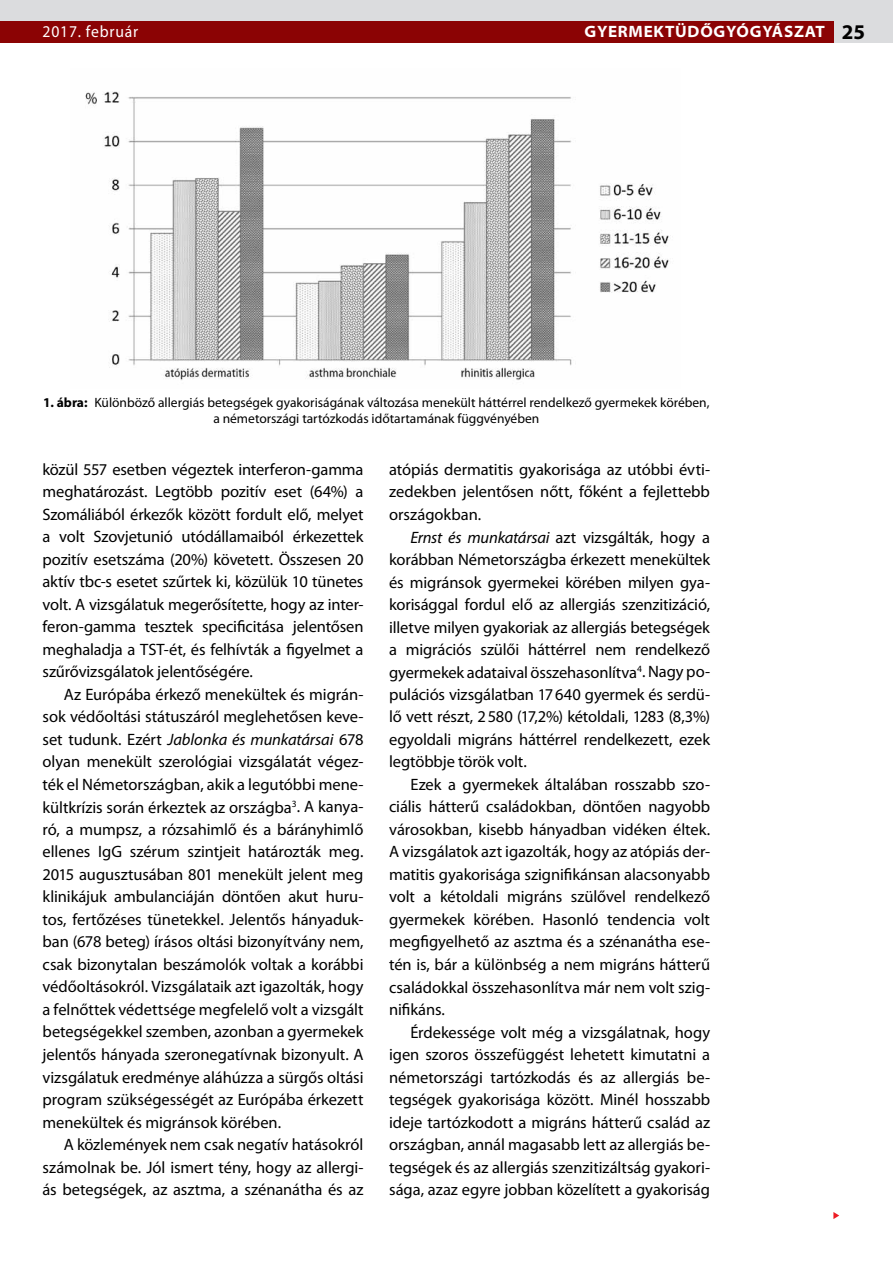
<style>
.page{position:relative;width:893px;height:1263px;background:#fff}
.page>*{position:absolute;margin:0;border:0;box-sizing:border-box;transform-origin:0 0}
.t1{font:16.5px/22.5px "Myriad Pro";letter-spacing:-.005em;color:#000;text-align:justify}
.t2{font:700 semi-expanded 16.5px "Myriad Pro";letter-spacing:.05em;color:#fff;scale:.95 1}
.t3{font:16.5px "Myriad Pro";letter-spacing:.05em;color:#fff;scale:.95 1}
.t4{font:13.5px/16.2px "Myriad Pro";color:#000;text-align:center}
.s1{font-stretch:normal;font-size:21px;color:#000}
.s2{font-weight:700}
.s3{font-style:italic}
</style>
<div class="page">
<svg style="left:833px;top:1212px;width:6px;height:7px"></svg>
<div style="left:0;top:0;width:893px;height:43px;background:#dbdcde"></div>
<div style="left:0;top:21px;width:833px;height:22px;background:#8b0304"></div>
<img style="left:85px;top:91px;width:584px;height:290px">
<p class="t3" style="left:43px;top:22px;width:102px">2017. február</p>
<p class="t2" style="left:584px;top:23px;width:297px">GYERMEKTÜDŐGYÓGYÁSZAT <span class="s1">25</span></p>
<p class="t4" style="left:43px;top:394px;width:668px"><span class="s2">1. ábra:</span> Különböző allergiás betegségek gyakoriságának változása menekült háttérrel rendelkező gyermekek körében, a németországi tartózkodás időtartamának függvényében</p>
<p class="t1" style="left:43px;top:458px;width:323px">közül 557 esetben végeztek interferon-gamma meghatározást. Legtöbb pozitív eset (64%) a Szomáliából érkezők között fordult elő, melyet a volt Szovjetunió utódállamaiból érkezettek pozitív esetszáma (20%) követett. Összesen 20 aktív tbc-s esetet szűrtek ki, közülük 10 tünetes volt. A vizsgálatuk megerősítette, hogy az inter&shy;feron-gamma tesztek specificitása jelentősen meghaladja a TST-ét, és felhívták a figyelmet a szűrővizsgálatok jelentőségére.</p>
<p class="t1" style="left:43px;top:683px;width:323px;text-indent:21px">Az Európába érkező menekültek és migrán&shy;sok védőoltási státuszáról meglehetősen keve&shy;set tudunk. Ezért <span class="s3">Jablonka és munkatársai</span> 678 olyan menekült szerológiai vizsgálatát végez&shy;ték el Németországban, akik a legutóbbi mene&shy;kültkrízis során érkeztek az országba<sup>3</sup>. A kanya&shy;ró, a mumpsz, a rózsahimlő és a bárányhimlő ellenes IgG szérum szintjeit határozták meg.<br>2015 augusztusában 801 menekült jelent meg klinikájuk ambulanciáján döntően akut huru&shy;tos, fertőzéses tünetekkel. Jelentős hányaduk&shy;ban (678 beteg) írásos oltási bizonyítvány nem, csak bizonytalan beszámolók voltak a korábbi védőoltásokról. Vizsgálataik azt igazolták, hogy a felnőttek védettsége megfelelő volt a vizsgált betegségekkel szemben, azonban a gyermekek jelentős hányada szeronegatívnak bizonyult. A vizsgálatuk eredménye aláhúzza a sürgős oltási program szükségességét az Európába érkezett menekültek és migránsok körében.</p>
<p class="t1" style="left:43px;top:1133px;width:323px;text-indent:21px">A közlemények nem csak negatív hatásokról számolnak be. Jól ismert tény, hogy az allergi&shy;ás betegségek, az asztma, a szénanátha és az</p>
<p class="t1" style="left:389px;top:458px;width:323px">atópiás dermatitis gyakorisága az utóbbi évti&shy;zedekben jelentősen nőtt, főként a fejlettebb országokban.</p>
<p class="t1" style="left:389px;top:525px;width:323px;text-indent:21px"><span class="s3">Ernst és munkatársai</span> azt vizsgálták, hogy a korábban Németországba érkezett menekültek és migránsok gyermekei körében milyen gya&shy;korisággal fordul elő az allergiás szenzitizáció, illetve milyen gyakoriak az allergiás betegségek a migrációs szülői háttérrel nem rendelkező gyermekek adataival összehasonlítva<sup>4</sup>. Nagy po&shy;pulációs vizsgálatban 17640 gyermek és serdü&shy;lő vett részt, 2580 (17,2%) kétoldali, 1283 (8,3%) egyoldali migráns háttérrel rendelkezett, ezek legtöbbje török volt.</p>
<p class="t1" style="left:389px;top:773px;width:323px;text-indent:21px">Ezek a gyermekek általában rosszabb szo&shy;ciális hátterű családokban, döntően nagyobb városokban, kisebb hányadban vidéken éltek.<br>A vizsgálatok azt igazolták, hogy az atópiás der&shy;matitis gyakorisága szignifikánsan alacsonyabb volt a kétoldali migráns szülővel rendelkező gyermekek körében. Hasonló tendencia volt megfigyelhető az asztma és a szénanátha ese&shy;tén is, bár a különbség a nem migráns hátterű családokkal összehasonlítva már nem volt szig&shy;nifikáns.</p>
<p class="t1" style="left:389px;top:1020px;width:323px;text-indent:21px">Érdekessége volt még a vizsgálatnak, hogy igen szoros összefüggést lehetett kimutatni a németországi tartózkodás és az allergiás be&shy;tegségek gyakorisága között. Minél hosszabb ideje tartózkodott a migráns hátterű család az országban, annál magasabb lett az allergiás be&shy;tegségek és az allergiás szenzitizáltság gyakori&shy;sága, azaz egyre jobban közelített a gyakoriság</p>
</div>
